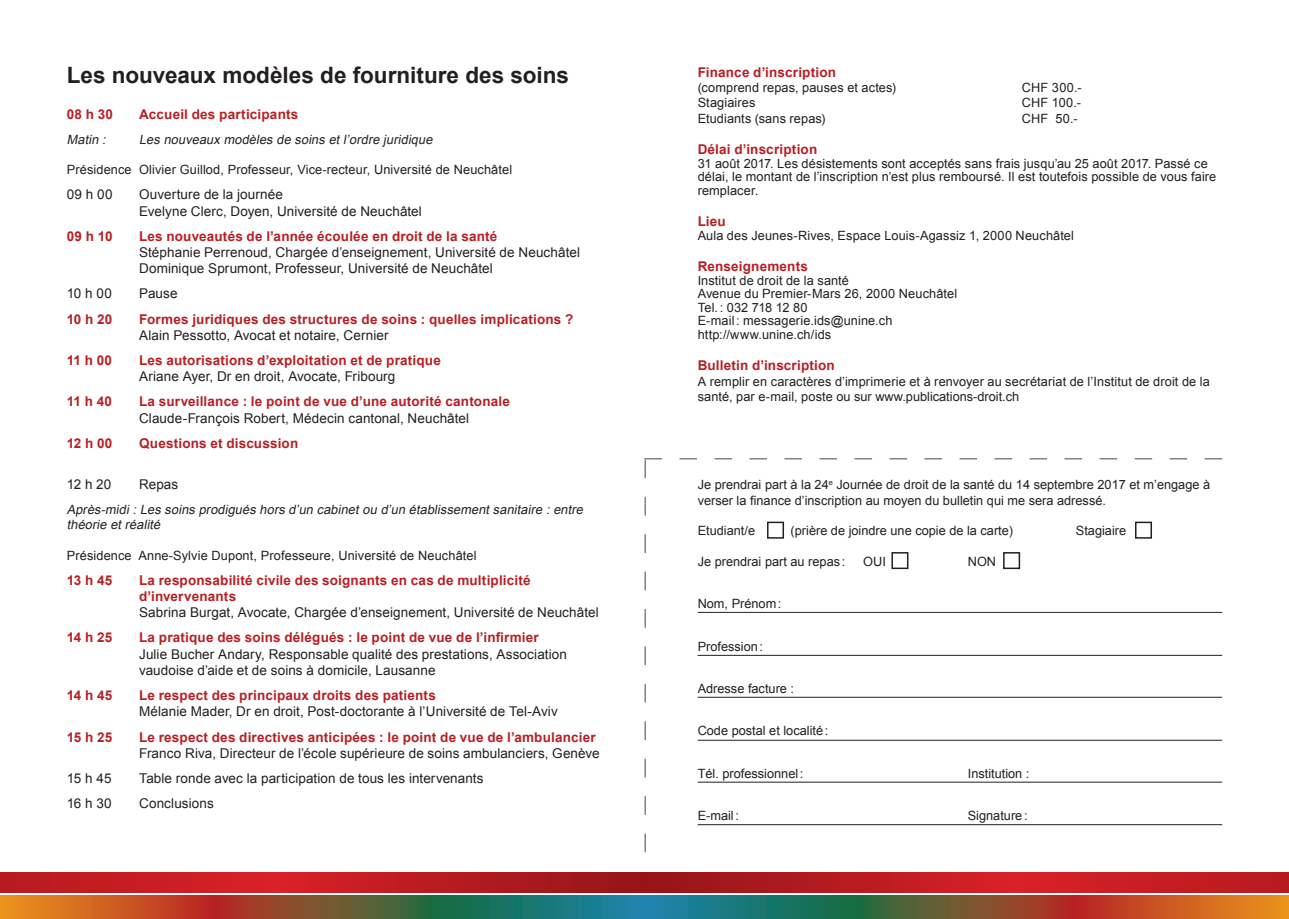
<style>
.page{position:relative;width:1289px;height:919px;background:#fff}
.page>*{position:absolute;margin:0;border:0;box-sizing:border-box;transform-origin:0 0}
.t1{font:700 22.5px "Arial";color:#231f20}
.light_corps{font:13.5px/16.2px "Arial";letter-spacing:.005em;color:#231f20}
.light_corps-2{font:700 13.5px/16.2px "Arial";letter-spacing:.015em;color:#b81f23}
.t2{font:12.75px/13.5px "Arial";letter-spacing:.005em;color:#231f20}
.t3{font:italic 12.75px/15.3px "Arial";color:#231f20}
</style>
<div class="page">
<svg style="left:644px;top:458px;width:578px;height:394px"></svg>
<hr style="left:697px;top:824px;width:525px;height:1px;background:#231f20">
<hr style="left:697px;top:612px;width:525px;height:1px;background:#231f20">
<hr style="left:697px;top:655px;width:525px;height:1px;background:#231f20">
<hr style="left:697px;top:696px;width:525px;height:1px;background:#231f20">
<hr style="left:697px;top:739px;width:525px;height:1px;background:#231f20">
<hr style="left:697px;top:781px;width:525px;height:1px;background:#231f20">
<div style="left:767px;top:522px;width:16px;height:16px;background:#fff"></div>
<div style="left:767px;top:521px;width:17px;height:17px;border:2px solid #231f20"></div>
<div style="left:1135px;top:522px;width:16px;height:16px;background:#fff"></div>
<div style="left:1134px;top:521px;width:17px;height:17px;border:2px solid #231f20"></div>
<div style="left:1003px;top:552px;width:16px;height:16px;background:#fff"></div>
<div style="left:1003px;top:552px;width:17px;height:17px;border:2px solid #231f20"></div>
<div style="left:892px;top:552px;width:15px;height:16px;background:#fff"></div>
<div style="left:891px;top:552px;width:17px;height:17px;border:2px solid #231f20"></div>
<div style="left:644px;top:895px;width:215px;height:23px;background:linear-gradient(to right,#1e84af,#146a3c)"></div>
<svg style="left:859px;top:895px;width:215px;height:23px;background:#745130"></svg>
<div style="left:1074px;top:895px;width:214px;height:23px;background:linear-gradient(to right,#b62426,#ea961d)"></div>
<div style="left:429px;top:895px;width:215px;height:23px;background:linear-gradient(to right,#146a3b,#1e84ae)"></div>
<svg style="left:215px;top:895px;width:215px;height:23px;background:#755130"></svg>
<div style="left:0;top:895px;width:215px;height:23px;background:linear-gradient(to right,#ea971d,#b72526)"></div>
<svg style="left:644px;top:872px;width:644px;height:20px;background:#bd1b21"></svg>
<svg style="left:0;top:872px;width:644px;height:20px;background:#bd1b21"></svg>
<p class="t1" style="left:67px;top:60px;width:503px">Les nouveaux modèles de fourniture des soins</p>
<p class="light_corps-2" style="left:67px;top:107px;width:48px">08 h 30</p>
<p class="light_corps-2" style="left:139px;top:107px;width:161px">Accueil des participants</p>
<p class="t3" style="left:67px;top:131px;width:44px">Matin :</p>
<p class="t3" style="left:139px;top:131px;width:298px">Les nouveaux modèles de soins et l’ordre juridique</p>
<p class="t2" style="left:67px;top:163px;width:447px">Présidence Olivier Guillod, Professeur, Vice-recteur, Université de Neuchâtel</p>
<p class="light_corps" style="left:67px;top:187px;width:47px">09 h 00</p>
<p class="light_corps" style="left:139px;top:187px;width:145px">Ouverture de la journée</p>
<p class="light_corps" style="left:139px;top:203px;width:284px">Evelyne Clerc, Doyen, Université de Neuchâtel</p>
<p class="light_corps-2" style="left:67px;top:228px;width:47px">09 h 10</p>
<p class="light_corps-2" style="left:139px;top:228px;width:360px">Les nouveautés de l’année écoulée en droit de la santé</p>
<p class="light_corps" style="left:139px;top:244px;width:442px">Stéphanie Perrenoud, Chargée d’enseignement, Université de Neuchâtel<br>Dominique Sprumont, Professeur, Université de Neuchâtel</p>
<p class="light_corps" style="left:67px;top:286px;width:47px">10 h 00</p>
<p class="light_corps" style="left:139px;top:286px;width:40px">Pause</p>
<p class="light_corps-2" style="left:67px;top:311px;width:47px">10 h 20</p>
<p class="light_corps-2" style="left:139px;top:311px;width:436px">Formes juridiques des structures de soins : quelles implications ?</p>
<p class="light_corps" style="left:139px;top:327px;width:251px">Alain Pessotto, Avocat et notaire, Cernier</p>
<p class="light_corps-2" style="left:67px;top:352px;width:47px">11 h 00</p>
<p class="light_corps-2" style="left:139px;top:352px;width:303px">Les autorisations d’exploitation et de pratique</p>
<p class="light_corps" style="left:139px;top:368px;width:258px">Ariane Ayer, Dr en droit, Avocate, Fribourg</p>
<p class="light_corps-2" style="left:67px;top:394px;width:47px">11 h 40</p>
<p class="light_corps-2" style="left:139px;top:394px;width:372px">La surveillance : le point de vue d’une autorité cantonale</p>
<p class="light_corps" style="left:139px;top:410px;width:331px">Claude-François Robert, Médecin cantonal, Neuchâtel</p>
<p class="light_corps-2" style="left:67px;top:435px;width:47px">12 h 00</p>
<p class="light_corps-2" style="left:139px;top:435px;width:161px">Questions et discussion</p>
<p class="light_corps" style="left:67px;top:476px;width:46px">12 h 20</p>
<p class="light_corps" style="left:139px;top:476px;width:41px">Repas</p>
<p class="t3" style="left:67px;top:501px;width:520px">Après-midi : Les soins prodigués hors d’un cabinet ou d’un établissement sanitaire : entre théorie et réalité</p>
<p class="t2" style="left:67px;top:548px;width:411px">Présidence Anne-Sylvie Dupont, Professeure, Université de Neuchâtel</p>
<p class="light_corps-2" style="left:67px;top:572px;width:47px">13 h 45</p>
<p class="light_corps-2" style="left:139px;top:572px;width:393px">La responsabilité civile des soignants en cas de multiplicité d’invervenants</p>
<p class="light_corps" style="left:139px;top:604px;width:461px">Sabrina Burgat, Avocate, Chargée d’enseignement, Université de Neuchâtel</p>
<p class="light_corps-2" style="left:67px;top:630px;width:47px">14 h 25</p>
<p class="light_corps-2" style="left:139px;top:630px;width:401px">La pratique des soins délégués : le point de vue de l’infirmier</p>
<p class="light_corps" style="left:139px;top:646px;width:429px">Julie Bucher Andary, Responsable qualité des prestations, Association vaudoise d’aide et de soins à domicile, Lausanne</p>
<p class="light_corps-2" style="left:67px;top:687px;width:47px">14 h 45</p>
<p class="light_corps-2" style="left:139px;top:687px;width:298px">Le respect des principaux droits des patients</p>
<p class="light_corps" style="left:139px;top:703px;width:420px">Mélanie Mader, Dr en droit, Post-doctorante à l’Université de Tel-Aviv</p>
<p class="light_corps-2" style="left:67px;top:729px;width:47px">15 h 25</p>
<p class="light_corps-2" style="left:139px;top:729px;width:458px">Le respect des directives anticipées : le point de vue de l’ambulancier</p>
<p class="light_corps" style="left:139px;top:745px;width:462px">Franco Riva, Directeur de l’école supérieure de soins ambulanciers, Genève</p>
<p class="light_corps" style="left:67px;top:770px;width:46px">15 h 45</p>
<p class="light_corps" style="left:139px;top:770px;width:346px">Table ronde avec la participation de tous les intervenants</p>
<p class="light_corps" style="left:67px;top:795px;width:47px">16 h 30</p>
<p class="light_corps" style="left:139px;top:795px;width:76px">Conclusions</p>
<p class="light_corps-2" style="left:697px;top:64px;width:140px">Finance d’inscription</p>
<p class="t2" style="left:697px;top:81px;width:200px">(comprend repas, pauses et actes)</p>
<p class="t2" style="left:1021px;top:81px;width:61px">CHF 300.-</p>
<p class="t2" style="left:697px;top:96px;width:59px">Stagiaires</p>
<p class="t2" style="left:1021px;top:96px;width:61px">CHF 100.-</p>
<p class="t2" style="left:697px;top:111px;width:129px">Etudiants (sans repas)</p>
<p class="t2" style="left:1021px;top:111px;width:57px">CHF 50.-</p>
<p class="light_corps-2" style="left:697px;top:142px;width:121px">Délai d’inscription</p>
<p class="t2" style="left:697px;top:156px;width:520px">31 août 2017. Les désistements sont acceptés sans frais jusqu’au 25 août 2017. Passé ce délai, le montant de l’inscription n’est plus remboursé. Il est toutefois possible de vous faire remplacer.</p>
<p class="light_corps-2" style="left:697px;top:214px;width:30px">Lieu</p>
<p class="t2" style="left:697px;top:228px;width:378px">Aula des Jeunes-Rives, Espace Louis-Agassiz 1, 2000 Neuchâtel</p>
<p class="light_corps-2" style="left:697px;top:259px;width:112px">Renseignements</p>
<p class="t2" style="left:697px;top:273px;width:153px">Institut de droit de la santé</p>
<p class="t2" style="left:697px;top:287px;width:261px">Avenue du Premier-Mars 26, 2000 Neuchâtel</p>
<p class="t2" style="left:697px;top:300px;width:111px">Tel.: 032 718 12 80</p>
<p class="t2" style="left:697px;top:314px;width:196px">E-mail: messagerie.ids@unine.ch</p>
<p class="t2" style="left:697px;top:327px;width:135px">http://www.unine.ch/ids</p>
<p class="light_corps-2" style="left:697px;top:358px;width:139px">Bulletin d’inscription</p>
<p class="t2" style="left:697px;top:373px;width:513px;line-height:15.3px">A remplir en caractères d’imprimerie et à renvoyer au secrétariat de l’Institut de droit de la santé, par e-mail, poste ou sur www.publications-droit.ch</p>
<p class="t2" style="left:697px;top:477px;width:514px;line-height:15.3px">Je prendrai part à la 24<sup>e</sup> Journée de droit de la santé du 14 septembre 2017 et m’engage à verser la finance d’inscription au moyen du bulletin qui me sera adressé.</p>
<p class="t2" style="left:697px;top:524px;width:59px">Etudiant/e</p>
<p class="t2" style="left:790px;top:524px;width:224px">(prière de joindre une copie de la carte)</p>
<p class="t2" style="left:1075px;top:524px;width:52px">Stagiaire</p>
<p class="t2" style="left:697px;top:554px;width:149px">Je prendrai part au repas :</p>
<p class="t2" style="left:863px;top:554px;width:24px">OUI</p>
<p class="t2" style="left:967px;top:554px;width:30px">NON</p>
<p class="t2" style="left:697px;top:597px;width:85px">Nom, Prénom:</p>
<p class="t2" style="left:697px;top:639px;width:67px">Profession:</p>
<p class="t2" style="left:697px;top:681px;width:98px">Adresse facture :</p>
<p class="t2" style="left:697px;top:724px;width:132px">Code postal et localité:</p>
<p class="t2" style="left:697px;top:766px;width:107px">Tél. professionnel:</p>
<p class="t2" style="left:967px;top:766px;width:63px">Institution :</p>
<p class="t2" style="left:697px;top:808px;width:43px">E-mail:</p>
<p class="t2" style="left:967px;top:808px;width:61px">Signature:</p>
</div>
